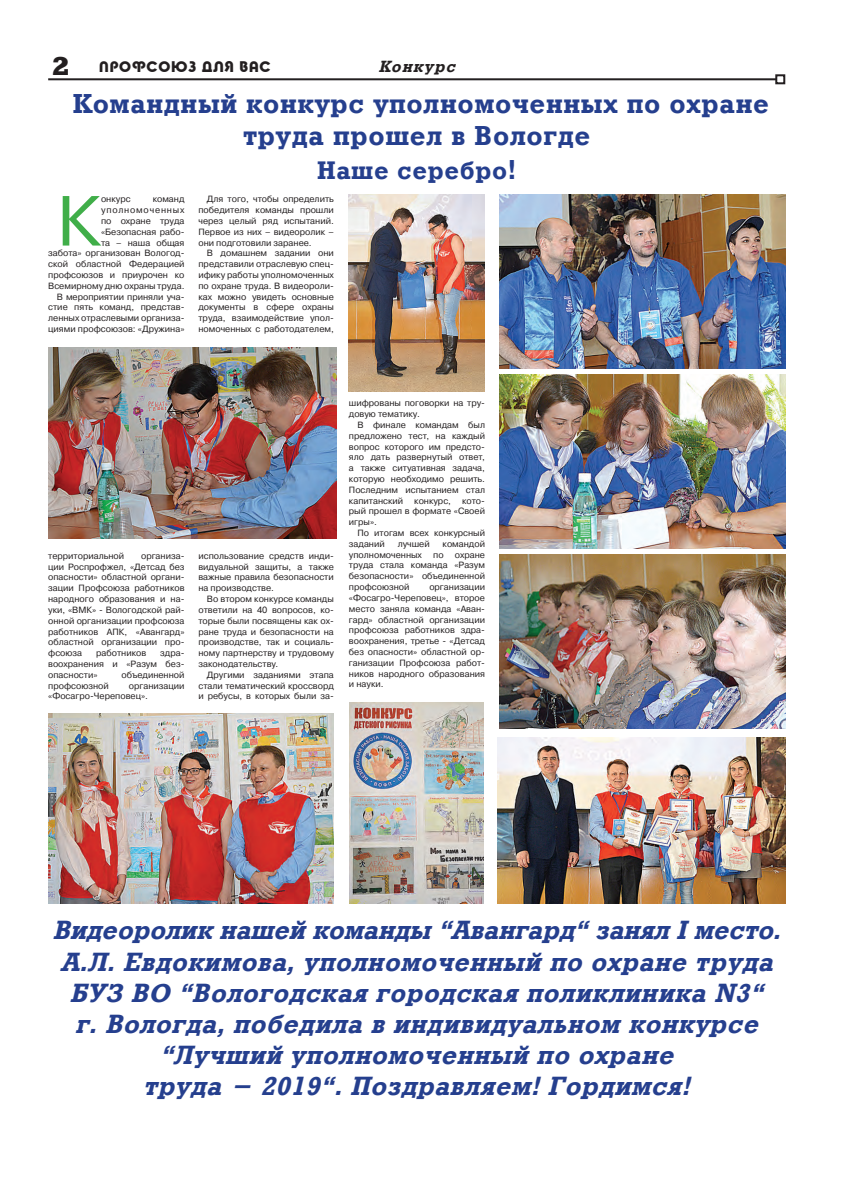
<style>
.page{position:relative;width:842px;height:1191px;background:#fff}
.page>*{position:absolute;margin:0;border:0;box-sizing:border-box;transform-origin:0 0}
.t1{font:70.7px "Pragmatica C";color:#40ae49}
.t2{font:700 27px/32.4px "Rodeo";letter-spacing:.05em;color:#253f8e;text-align:center}
.t3{font:italic 700 26px/31.2px "Rodeo";letter-spacing:.05em;color:#253f8e;text-align:center}
.t4{font:800 26px "Rodeo";color:#231f20}
.t5{font:700 25px "Rodeo";letter-spacing:.05em;color:#253f8e}
.t6{font:italic 700 16px "Rodeo";letter-spacing:.1em;color:#231f20}
.t7{font:700 15px "Taurus";letter-spacing:.05em;color:#231f20}
.t8{font:9px/10.8px "Pragmatica C";color:#231f20;text-align:justify}
.s1{font-size:27px}
</style>
<div class="page">
<hr style="left:48px;top:78px;width:728px;height:2px;background:#231f20">
<div style="left:775px;top:74px;width:10px;height:10px;border:2px solid #231f20"></div>
<img style="left:48px;top:347px;width:288px;height:192px">
<img style="left:48px;top:713px;width:286px;height:190px">
<img style="left:349px;top:194px;width:135px;height:197px">
<img style="left:499px;top:195px;width:286px;height:174px">
<img style="left:498px;top:737px;width:287px;height:166px">
<img style="left:499px;top:554px;width:287px;height:174px">
<img style="left:499px;top:374px;width:287px;height:175px">
<img style="left:350px;top:702px;width:133px;height:201px">
<p class="t4" style="left:53px;top:51px;width:18px">2</p>
<p class="t7" style="left:99px;top:57px;width:173px">ПРОФСОЮЗ ДЛЯ ВАС</p>
<p class="t6" style="left:379px;top:58px;width:78px">Конкурс</p>
<p class="t2" style="left:73px;top:87px;width:697px">Командный конкурс уполномоченных по охране труда прошел в Вологде</p>
<p class="t1" style="left:57px;top:182px;width:46px">К</p>
<p class="t8" style="left:101px;top:194px;width:31px">онкурс</p>
<p class="t8" style="left:48px;top:194px;width:138px;text-align:right">команд<br>уполномоченных<br>по охране труда «Безопасная рабо-<br>та – наша общая<br>забота» организован Вологод&shy;ской областной Федерацией профсоюзов и приурочен ко<br>Всемирному дню охраны труда.</p>
<p class="t8" style="left:48px;top:291px;width:138px;text-indent:9px">В мероприятии приняли уча&shy;стие пять команд, представ&shy;ленных отраслевыми организа&shy;циями профсоюзов: «Дружина»</p>
<p class="t5" style="left:317px;top:156px;width:200px">Наше серебро<span class="s1">!</span></p>
<p class="t8" style="left:198px;top:194px;width:137px;text-indent:9px">Для того, чтобы определить победителя команды прошли через целый ряд испытаний.<br>Первое из них – видеоролик – они подготовили заранее.</p>
<p class="t8" style="left:198px;top:248px;width:137px;text-indent:9px">В домашнем задании они представили отраслевую спец&shy;ифику работы уполномоченных по охране труда. В видеороли&shy;ках можно увидеть основные документы в сфере охраны труда, взаимодействие упол&shy;номоченных с работодателем,</p>
<p class="t8" style="left:48px;top:550px;width:78px">территориальной</p>
<p class="t8" style="left:48px;top:550px;width:138px;text-indent:93px">организа&shy;ции Роспрофжел, «Детсад без опасности» областной органи&shy;зации Профсоюза работников народного образования и на&shy;уки, «ВМК» - Вологодской рай&shy;онной организации профсоюза работников АПК, «Авангард» областной организации про&shy;фсоюза</p>
<p class="t8" style="left:96px;top:647px;width:52px">работников</p>
<p class="t8" style="left:48px;top:647px;width:138px;text-indent:112px">здра&shy;воохранения и «Разум без&shy;опасности»</p>
<p class="t8" style="left:122px;top:669px;width:64px">объединенной</p>
<p class="t8" style="left:48px;top:680px;width:62px">профсоюзной</p>
<p class="t8" style="left:48px;top:680px;width:138px;text-indent:81px">организации «Фосагро-Череповец».</p>
<p class="t8" style="left:198px;top:550px;width:137px">использование средств инди&shy;видуальной защиты, а также важные правила безопасности на производстве.</p>
<p class="t8" style="left:198px;top:593px;width:137px;text-indent:9px">Во втором конкурсе команды ответили на 40 вопросов, ко&shy;торые были посвящены как ох&shy;ране труда и безопасности на производстве, так и социаль&shy;ному партнерству и трудовому законодательству.</p>
<p class="t8" style="left:198px;top:669px;width:137px;text-indent:9px">Другими заданиями этапа стали тематический кроссворд и ребусы, в которых были за-</p>
<p class="t8" style="left:349px;top:398px;width:138px">шифрованы поговорки на тру&shy;довую тематику.</p>
<p class="t8" style="left:349px;top:419px;width:138px;text-indent:9px">В финале командам был предложено тест, на каждый вопрос которого им предсто&shy;яло дать развернутый ответ, а также ситуативная задача, которую необходимо решить.<br>Последним испытанием стал капитанский конкурс, кото&shy;рый прошел в формате «Своей игры».</p>
<p class="t8" style="left:349px;top:527px;width:138px;text-indent:9px">По итогам всех конкурсный заданий</p>
<p class="t8" style="left:349px;top:538px;width:138px;text-indent:94px">командой уполномоченных по охране труда стала команда «Разум безопасности» объединенной профсоюзной</p>
<p class="t8" style="left:398px;top:538px;width:34px">лучшей</p>
<p class="t8" style="left:349px;top:581px;width:138px;text-indent:80px">организации «Фосагро-Череповец», второе место заняла команда «Аван&shy;гард» областной организации профсоюза работников здра&shy;воохранения, третье - «Детсад без опасности» областной ор&shy;ганизации Профсоюза работ&shy;ников народного образования и науки.</p>
<p class="t3" style="left:53px;top:915px;width:728px">Видеоролик нашей команды “Авангард“ занял I место.<br>А.Л. Евдокимова, уполномоченный по охране труда БУЗ ВО “Вологодская городская поликлиника N3“<br>г. Вологда, победила в индивидуальном конкурсе “Лучший уполномоченный по охране<br>труда - 2019“. Поздравляем! Гордимся!</p>
</div>
